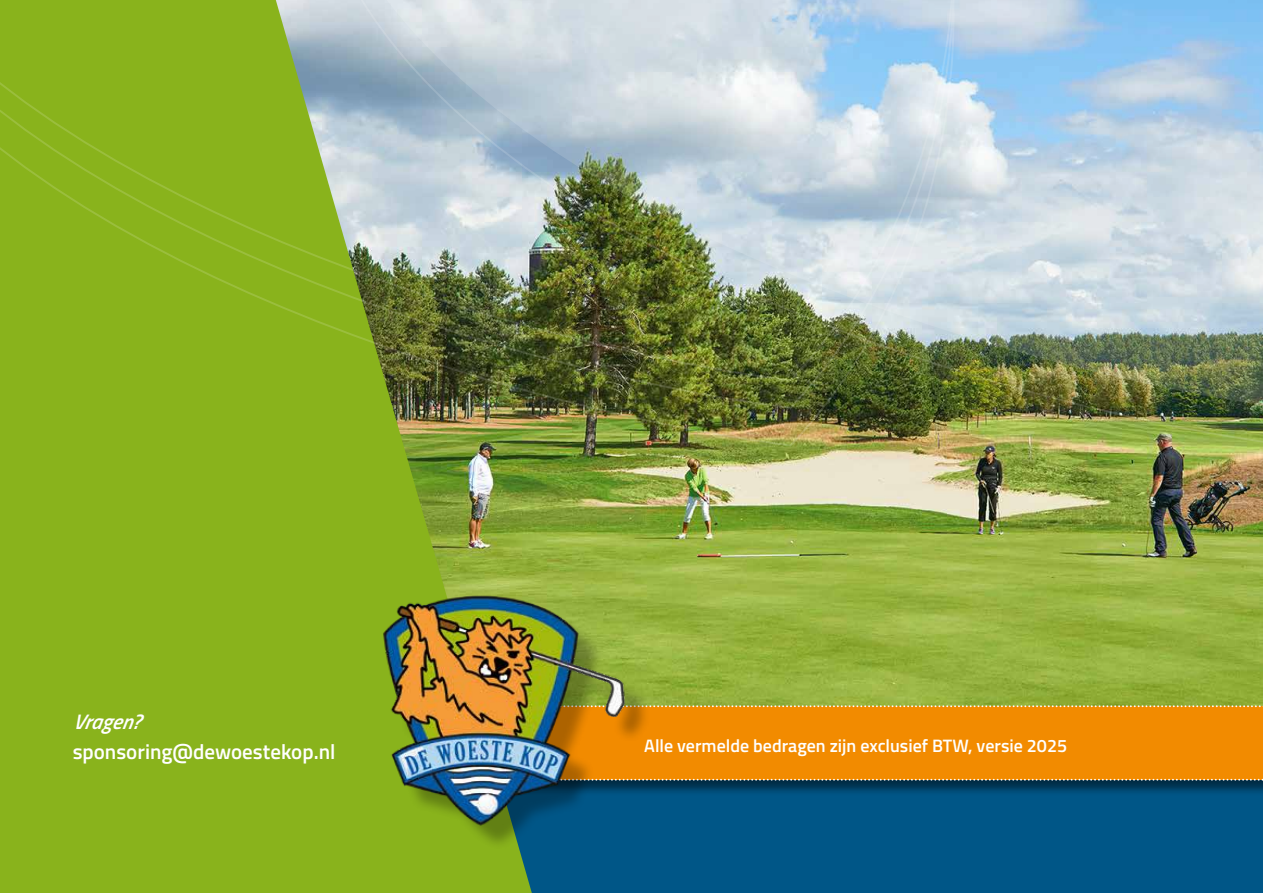
<style>
.page{position:relative;width:1263px;height:893px;background:#fff}
.page>*{position:absolute;margin:0;border:0;box-sizing:border-box;transform-origin:0 0}
.t1{font:600 21px "Titillium Web";color:#fff}
.t2{font:italic 600 21px "Titillium Web";color:#fff}
.t3{font:600 18px "Titillium Web";color:#fff}
</style>
<div class="page">
<img style="left:542px;top:447px;width:721px;height:258px">
<div style="left:406px;top:778px;width:857px;height:115px;background:#005687"></div>
<div style="left:187px;top:706px;width:1076px;height:90px;background:#000;opacity:.5"></div>
<div style="left:187px;top:706px;width:1076px;height:73px;background:#f28b00"></div>
<svg style="left:651px;top:705px;width:612px;height:2px"></svg>
<svg style="left:651px;top:779px;width:612px;height:2px"></svg>
<svg style="left:0;top:447px;width:542px;height:446px;background:#88b11f"></svg>
<div style="left:0;top:410px;width:353px;height:37px;background:#89b31c"></div>
<div style="left:0;top:382px;width:353px;height:28px;background:#89b31c"></div>
<svg style="left:0;top:0;width:353px;height:382px;background:#8cb42a"></svg>
<img style="left:353px;top:410px;width:910px;height:37px">
<img style="left:353px;top:382px;width:910px;height:28px">
<img style="left:353px;top:0;width:910px;height:382px">
<div style="left:392px;top:604px;width:259px;height:246px;background:#000;opacity:.29"></div>
<img style="left:368px;top:581px;width:262px;height:248px">
<p class="t2" style="left:73px;top:705px;width:69px">Vragen?</p>
<p class="t1" style="left:73px;top:735px;width:264px">sponsoring@dewoestekop.nl</p>
<p class="t3" style="left:644px;top:732px;width:424px">Alle vermelde bedragen zijn exclusief BTW, versie 2025</p>
</div>
